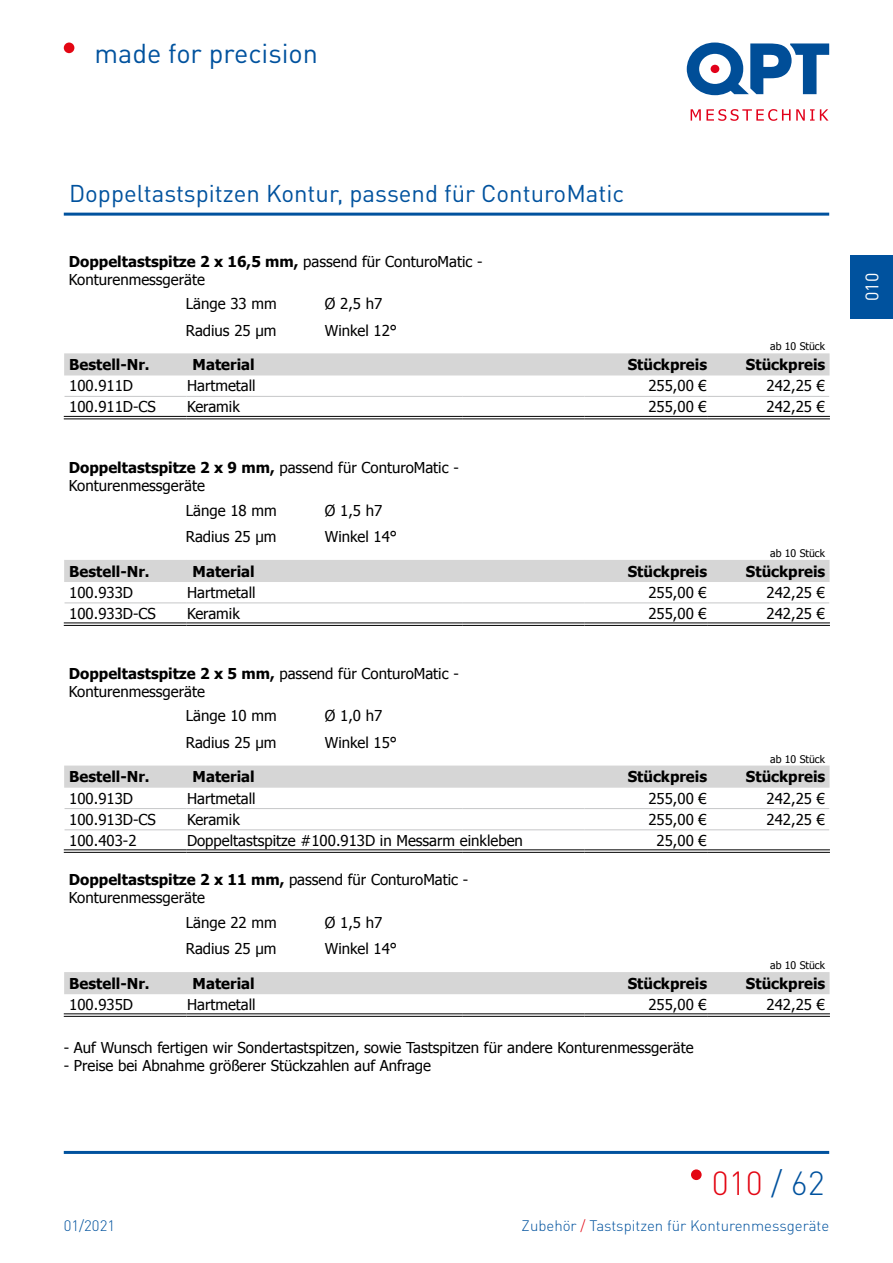
<style>
.page{position:relative;width:893px;height:1263px;background:#fff}
.page>*{position:absolute;margin:0;border:0;box-sizing:border-box;transform-origin:0 0}
.t1{font:300 33px "DINOT";color:#e30613}
.t2{font:27px "DINOT";color:#00529e}
.t3{font:24px "DINOT";color:#00529e}
.t4{font:18px "DINOT";color:#fff}
.t5{font:15px/26.5px "Tahoma";color:#000}
.t6{font:700 15px "Tahoma";color:#000}
.t7{font:300 15px "DINOT";color:#00529e}
.t8{font:10.5px "Tahoma";color:#000}
.s1{font-weight:700}
.s2{color:#00529e}
.s3{color:#e30613}
</style>
<div class="page">
<hr style="left:64px;top:1151px;width:765px;height:3px;background:#00529e">
<svg style="left:687px;top:43px;width:142px;height:52px"></svg>
<svg style="left:691px;top:109px;width:137px;height:12px"></svg>
<hr style="left:64px;top:213px;width:765px;height:3px;background:#00529e">
<div style="left:64px;top:43px;width:10px;height:10px;background:#e30613;border-radius:50%"></div>
<div style="left:691px;top:1169px;width:11px;height:11px;background:#e30613;border-radius:50%"></div>
<div style="left:850px;top:255px;width:43px;height:64px;background:#00529e"></div>
<div style="left:64px;top:353px;width:766px;height:22px;background:#d6d6d6"></div>
<hr style="left:65px;top:396px;width:122px;height:1px;background:#c6c7c8">
<hr style="left:187px;top:396px;width:275px;height:1px;background:#c6c7c8">
<hr style="left:462px;top:396px;width:123px;height:1px;background:#c6c7c8">
<hr style="left:585px;top:396px;width:122px;height:1px;background:#c6c7c8">
<hr style="left:707px;top:396px;width:122px;height:1px;background:#c6c7c8">
<hr style="left:64px;top:416px;width:123px;height:1px;background:#000">
<hr style="left:64px;top:419px;width:123px;height:1px;background:#000">
<hr style="left:187px;top:416px;width:275px;height:1px;background:#000">
<hr style="left:187px;top:419px;width:275px;height:1px;background:#000">
<hr style="left:462px;top:416px;width:123px;height:1px;background:#000">
<hr style="left:462px;top:419px;width:123px;height:1px;background:#000">
<hr style="left:585px;top:416px;width:122px;height:1px;background:#000">
<hr style="left:585px;top:419px;width:122px;height:1px;background:#000">
<hr style="left:707px;top:416px;width:123px;height:1px;background:#000">
<hr style="left:707px;top:419px;width:123px;height:1px;background:#000">
<div style="left:64px;top:560px;width:766px;height:22px;background:#d6d6d6"></div>
<hr style="left:65px;top:602px;width:122px;height:1px;background:#c6c7c8">
<hr style="left:187px;top:602px;width:275px;height:1px;background:#c6c7c8">
<hr style="left:462px;top:602px;width:123px;height:1px;background:#c6c7c8">
<hr style="left:585px;top:602px;width:122px;height:1px;background:#c6c7c8">
<hr style="left:707px;top:602px;width:122px;height:1px;background:#c6c7c8">
<hr style="left:64px;top:623px;width:123px;height:1px;background:#000">
<hr style="left:64px;top:625px;width:123px;height:1px;background:#000">
<hr style="left:187px;top:623px;width:275px;height:1px;background:#000">
<hr style="left:187px;top:625px;width:275px;height:1px;background:#000">
<hr style="left:462px;top:623px;width:123px;height:1px;background:#000">
<hr style="left:462px;top:625px;width:123px;height:1px;background:#000">
<hr style="left:585px;top:623px;width:122px;height:1px;background:#000">
<hr style="left:585px;top:625px;width:122px;height:1px;background:#000">
<hr style="left:707px;top:623px;width:123px;height:1px;background:#000">
<hr style="left:707px;top:625px;width:123px;height:1px;background:#000">
<svg style="left:64px;top:765px;width:766px;height:23px;background:#d7d7d7"></svg>
<hr style="left:65px;top:808px;width:122px;height:1px;background:#c6c7c8">
<hr style="left:187px;top:808px;width:275px;height:1px;background:#c6c7c8">
<hr style="left:462px;top:808px;width:123px;height:1px;background:#c6c7c8">
<hr style="left:585px;top:808px;width:122px;height:1px;background:#c6c7c8">
<hr style="left:707px;top:808px;width:122px;height:1px;background:#c6c7c8">
<hr style="left:65px;top:829px;width:122px;height:1px;background:#c6c7c8">
<hr style="left:187px;top:829px;width:275px;height:1px;background:#c6c7c8">
<hr style="left:462px;top:829px;width:123px;height:1px;background:#c6c7c8">
<hr style="left:585px;top:829px;width:122px;height:1px;background:#c6c7c8">
<hr style="left:707px;top:829px;width:122px;height:1px;background:#c6c7c8">
<hr style="left:64px;top:849px;width:123px;height:1px;background:#000">
<hr style="left:64px;top:852px;width:123px;height:1px;background:#000">
<hr style="left:187px;top:849px;width:275px;height:1px;background:#000">
<hr style="left:187px;top:852px;width:275px;height:1px;background:#000">
<hr style="left:462px;top:849px;width:123px;height:1px;background:#000">
<hr style="left:462px;top:852px;width:123px;height:1px;background:#000">
<hr style="left:585px;top:849px;width:122px;height:1px;background:#000">
<hr style="left:585px;top:852px;width:122px;height:1px;background:#000">
<hr style="left:707px;top:849px;width:123px;height:1px;background:#000">
<hr style="left:707px;top:852px;width:123px;height:1px;background:#000">
<div style="left:64px;top:972px;width:766px;height:22px;background:#d6d6d6"></div>
<hr style="left:64px;top:1013px;width:123px;height:1px;background:#000">
<hr style="left:64px;top:1016px;width:123px;height:1px;background:#000">
<hr style="left:187px;top:1013px;width:275px;height:1px;background:#000">
<hr style="left:187px;top:1016px;width:275px;height:1px;background:#000">
<hr style="left:462px;top:1013px;width:123px;height:1px;background:#000">
<hr style="left:462px;top:1016px;width:123px;height:1px;background:#000">
<hr style="left:585px;top:1013px;width:122px;height:1px;background:#000">
<hr style="left:585px;top:1016px;width:122px;height:1px;background:#000">
<hr style="left:707px;top:1013px;width:123px;height:1px;background:#000">
<hr style="left:707px;top:1016px;width:123px;height:1px;background:#000">
<h2 class="t2" style="left:95px;top:37px;width:225px">made for precision</h2>
<h3 class="t3" style="left:69px;top:178px;width:557px">Doppeltastspitzen Kontur, passend für ConturoMatic</h3>
<p class="t5" style="left:69px;top:251px;width:415px;line-height:18px"><span class="s1">Doppeltastspitze 2 x 16,5 mm,</span> passend für ConturoMatic -<br>Konturenmessgeräte</p>
<p class="t5" style="left:186px;top:290px;width:92px">Länge 33 mm<br>Radius 25 µm</p>
<p class="t5" style="left:325px;top:290px;width:74px">Ø 2,5 h7<br>Winkel 12°</p>
<p class="t6" style="left:69px;top:354px;width:82px">Bestell-Nr.</p>
<p class="t6" style="left:193px;top:354px;width:64px">Material</p>
<p class="t6" style="left:628px;top:354px;width:81px">Stückpreis</p>
<p class="t6" style="left:746px;top:354px;width:81px">Stückpreis</p>
<p class="t5" style="left:69px;top:372px;width:65px">100.911D</p>
<p class="t5" style="left:187px;top:372px;width:70px">Hartmetall</p>
<p class="t5" style="left:648px;top:372px;width:60px">255,00 €</p>
<p class="t5" style="left:767px;top:372px;width:60px">242,25 €</p>
<p class="t5" style="left:69px;top:393px;width:88px">100.911D-CS</p>
<p class="t5" style="left:187px;top:393px;width:54px">Keramik</p>
<p class="t5" style="left:648px;top:393px;width:60px">255,00 €</p>
<p class="t5" style="left:767px;top:393px;width:60px">242,25 €</p>
<p class="t8" style="left:770px;top:339px;width:56px">ab 10 Stück</p>
<p class="t5" style="left:69px;top:458px;width:391px;line-height:18px"><span class="s1">Doppeltastspitze 2 x 9 mm,</span> passend für ConturoMatic -<br>Konturenmessgeräte</p>
<p class="t5" style="left:186px;top:496px;width:92px">Länge 18 mm<br>Radius 25 µm</p>
<p class="t5" style="left:325px;top:496px;width:74px">Ø 1,5 h7<br>Winkel 14°</p>
<p class="t6" style="left:69px;top:561px;width:82px">Bestell-Nr.</p>
<p class="t6" style="left:193px;top:561px;width:64px">Material</p>
<p class="t6" style="left:628px;top:561px;width:81px">Stückpreis</p>
<p class="t6" style="left:746px;top:561px;width:81px">Stückpreis</p>
<p class="t5" style="left:69px;top:579px;width:65px">100.933D</p>
<p class="t5" style="left:187px;top:579px;width:70px">Hartmetall</p>
<p class="t5" style="left:648px;top:579px;width:60px">255,00 €</p>
<p class="t5" style="left:767px;top:579px;width:60px">242,25 €</p>
<p class="t5" style="left:69px;top:599px;width:88px">100.933D-CS</p>
<p class="t5" style="left:187px;top:599px;width:54px">Keramik</p>
<p class="t5" style="left:648px;top:599px;width:60px">255,00 €</p>
<p class="t5" style="left:767px;top:599px;width:60px">242,25 €</p>
<p class="t8" style="left:770px;top:546px;width:56px">ab 10 Stück</p>
<p class="t5" style="left:69px;top:664px;width:391px;line-height:18px"><span class="s1">Doppeltastspitze 2 x 5 mm,</span> passend für ConturoMatic -<br>Konturenmessgeräte</p>
<p class="t5" style="left:186px;top:702px;width:92px">Länge 10 mm<br>Radius 25 µm</p>
<p class="t5" style="left:325px;top:702px;width:74px">Ø 1,0 h7<br>Winkel 15°</p>
<p class="t6" style="left:69px;top:766px;width:82px">Bestell-Nr.</p>
<p class="t6" style="left:193px;top:766px;width:64px">Material</p>
<p class="t6" style="left:628px;top:766px;width:81px">Stückpreis</p>
<p class="t6" style="left:746px;top:766px;width:81px">Stückpreis</p>
<p class="t5" style="left:69px;top:784px;width:65px">100.913D</p>
<p class="t5" style="left:187px;top:784px;width:70px">Hartmetall</p>
<p class="t5" style="left:648px;top:784px;width:60px">255,00 €</p>
<p class="t5" style="left:767px;top:784px;width:60px">242,25 €</p>
<p class="t5" style="left:69px;top:805px;width:88px">100.913D-CS</p>
<p class="t5" style="left:187px;top:805px;width:54px">Keramik</p>
<p class="t5" style="left:648px;top:805px;width:60px">255,00 €</p>
<p class="t5" style="left:767px;top:805px;width:60px">242,25 €</p>
<p class="t5" style="left:69px;top:826px;width:69px">100.403-2</p>
<p class="t5" style="left:187px;top:826px;width:337px">Doppeltastspitze #100.913D in Messarm einkleben</p>
<p class="t5" style="left:657px;top:826px;width:52px">25,00 €</p>
<p class="t8" style="left:770px;top:752px;width:56px">ab 10 Stück</p>
<p class="t5" style="left:69px;top:870px;width:401px;line-height:18px"><span class="s1">Doppeltastspitze 2 x 11 mm,</span> passend für ConturoMatic -<br>Konturenmessgeräte</p>
<p class="t5" style="left:186px;top:908px;width:92px">Länge 22 mm<br>Radius 25 µm</p>
<p class="t5" style="left:325px;top:908px;width:74px">Ø 1,5 h7<br>Winkel 14°</p>
<p class="t8" style="left:770px;top:958px;width:56px">ab 10 Stück</p>
<p class="t6" style="left:69px;top:973px;width:82px">Bestell-Nr.</p>
<p class="t6" style="left:193px;top:973px;width:64px">Material</p>
<p class="t6" style="left:628px;top:973px;width:81px">Stückpreis</p>
<p class="t6" style="left:746px;top:973px;width:81px">Stückpreis</p>
<p class="t5" style="left:69px;top:990px;width:65px">100.935D</p>
<p class="t5" style="left:187px;top:990px;width:70px">Hartmetall</p>
<p class="t5" style="left:648px;top:990px;width:60px">255,00 €</p>
<p class="t5" style="left:767px;top:990px;width:60px">242,25 €</p>
<p class="t5" style="left:64px;top:1033px;width:631px">- Auf Wunsch fertigen wir Sondertastspitzen, sowie Tastspitzen für andere Konturenmessgeräte</p>
<p class="t5" style="left:64px;top:1051px;width:369px">- Preise bei Abnahme größerer Stückzahlen auf Anfrage</p>
<p class="t4" style="left:861px;top:301px;width:30px;rotate:-90deg">010</p>
<h1 class="t1" style="left:712px;top:1162px;width:114px">010 <span class="s2">/ 62</span></h1>
<p class="t7" style="left:64px;top:1216px;width:53px">01/2021</p>
<p class="t7" style="left:522px;top:1216px;width:309px">Zubehör <span class="s3">/</span> Tastspitzen für Konturenmessgeräte</p>
</div>
